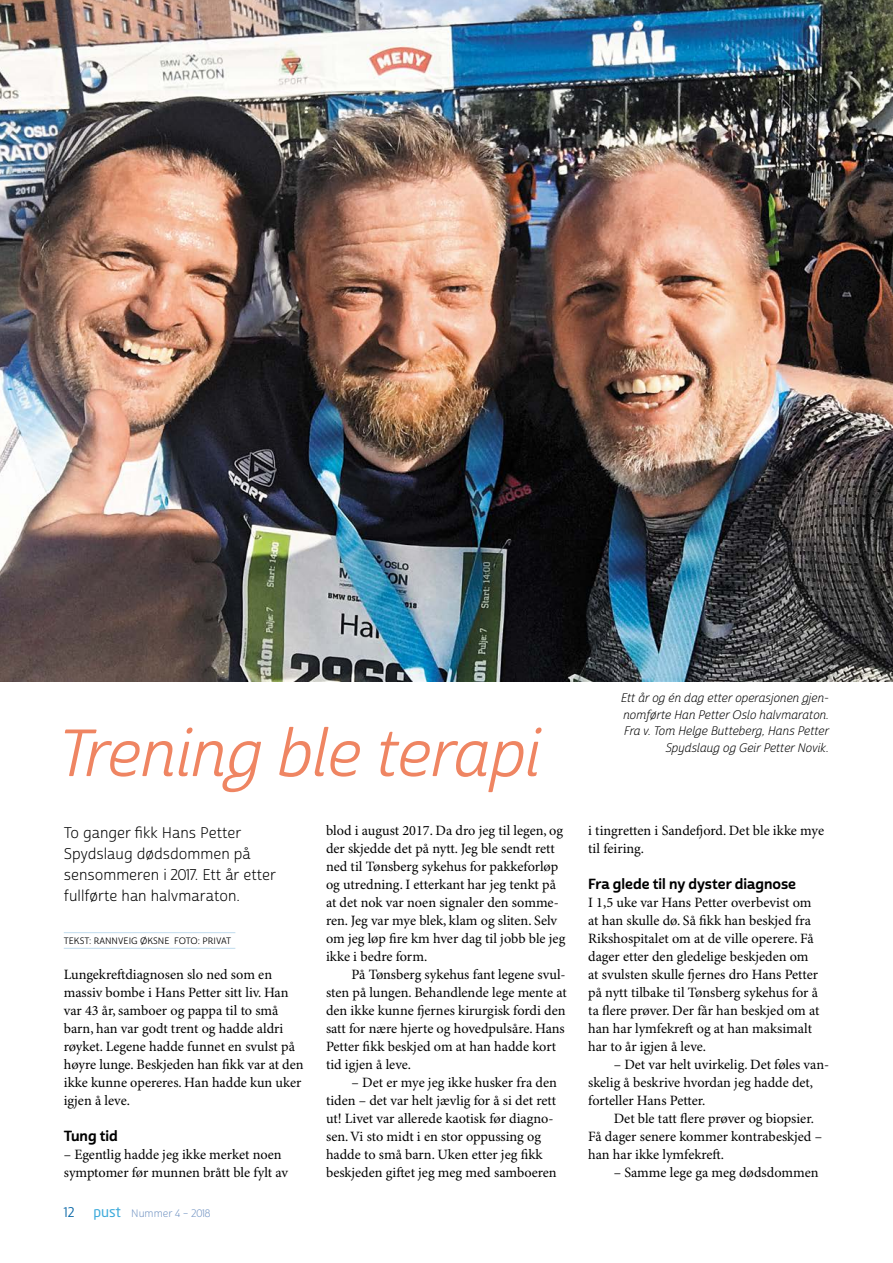
<style>
.page{position:relative;width:893px;height:1263px;background:#fff}
.page>*{position:absolute;margin:0;border:0;box-sizing:border-box;transform-origin:0 0}
.t1{font:64.5px "Cabrito Sans Nor Reg It";letter-spacing:-.01em;color:#ef8562}
.t2{font:15px/21px "Cabrito Sans Nor Boo";color:#000}
.t3{font:14.25px/18px "Minion Pro";color:#000}
.t4{font:14.25px "Cabrito Sans Nor Bol";color:#000}
.t5{font:13.5px "Cabrito Sans Nor Reg";color:#0062a3}
.t6{font:12px/16.5px "Cabrito Sans Nor Boo It";letter-spacing:-.005em;color:#000;text-align:right}
.t7{font:10.5px "Cabrito Sans Nor Boo";color:#7294c3}
.t8{font:9px "Cabrito Sans Nor Reg";color:#000}
.s1{font-family:"Neo Sans W1 G";font-size:14.25px;color:#3eabdb}
</style>
<div class="page">
<hr style="left:64px;top:932px;width:171px;height:1px;background:#bfdbed">
<hr style="left:64px;top:948px;width:171px;height:1px;background:#bfdbed">
<img style="left:0;top:0;width:893px;height:681px">
<h1 class="t1" style="left:56px;top:715px;width:485px">Trening ble terapi</h1>
<p class="t2" style="left:64px;top:822px;width:214px">To ganger fikk Hans Petter<br>Spydslaug dødsdommen på sensommeren i 2017. Ett år etter fullførte han halvmaraton.</p>
<p class="t8" style="left:64px;top:935px;width:169px">TEKST: RANNVEIG ØKSNE FOTO: PRIVAT</p>
<p class="t3" style="left:64px;top:966px;width:241px">Lungekreftdiagnosen slo ned som en massiv bombe i Hans Petter sitt liv. Han var 43 år, samboer og pappa til to små barn, han var godt trent og hadde aldri røyket. Legene hadde funnet en svulst på høyre lunge. Beskjeden han fikk var at den ikke kunne opereres. Han hadde kun uker igjen å leve.</p>
<p class="t4" style="left:64px;top:1127px;width:56px">Tung tid</p>
<p class="t3" style="left:64px;top:1146px;width:226px">– Egentlig hadde jeg ikke merket noen symptomer før munnen brått ble fylt av</p>
<p class="t5" style="left:64px;top:1204px;width:12px">12</p>
<p class="t7" style="left:94px;top:1206px;width:118px"><span class="s1">pust</span> Nummer 4 – 2018</p>
<p class="t3" style="left:326px;top:822px;width:241px">blod i august 2017. Da dro jeg til legen, og der skjedde det på nytt. Jeg ble sendt rett ned til Tønsberg sykehus for pakkeforløp og utredning. I etterkant har jeg tenkt på at det nok var noen signaler den somme&shy;ren. Jeg var mye blek, klam og sliten. Selv om jeg løp fire km hver dag til jobb ble jeg ikke i bedre form.</p>
<p class="t3" style="left:326px;top:966px;width:242px;text-indent:26px">På Tønsberg sykehus fant legene svul&shy;sten på lungen. Behandlende lege mente at den ikke kunne fjernes kirurgisk fordi den satt for nære hjerte og hovedpulsåre. Hans Petter fikk beskjed om at han hadde kort tid igjen å leve.</p>
<p class="t3" style="left:326px;top:1074px;width:232px;text-indent:26px">– Det er mye jeg ikke husker fra den tiden – det var helt jævlig for å si det rett ut! Livet var allerede kaotisk før diagno&shy;sen. Vi sto midt i en stor oppussing og hadde to små barn. Uken etter jeg fikk beskjeden giftet jeg meg med samboeren</p>
<p class="t6" style="left:621px;top:690px;width:210px">Ett år og én dag etter operasjonen gjen&shy;nomførte Han Petter Oslo halvmaraton.<br>Fra v. Tom Helge Butteberg, Hans Petter Spydslaug og Geir Petter Novik.</p>
<p class="t3" style="left:588px;top:822px;width:237px">i tingretten i Sandefjord. Det ble ikke mye til feiring.</p>
<p class="t4" style="left:588px;top:875px;width:209px">Fra glede til ny dyster diagnose</p>
<p class="t3" style="left:588px;top:894px;width:233px">I 1,5 uke var Hans Petter overbevist om at han skulle dø. Så fikk han beskjed fra Rikshospitalet om at de ville operere. Få dager etter den gledelige beskjeden om at svulsten skulle fjernes dro Hans Petter på nytt tilbake til Tønsberg sykehus for å ta flere prøver. Der får han beskjed om at han har lymfekreft og at han maksimalt har to år igjen å leve.</p>
<p class="t3" style="left:588px;top:1056px;width:242px;text-indent:26px">– Det var helt uvirkelig. Det føles van&shy;skelig å beskrive hvordan jeg hadde det, forteller Hans Petter.</p>
<p class="t3" style="left:588px;top:1110px;width:235px;text-indent:26px">Det ble tatt flere prøver og biopsier.<br>Få dager senere kommer kontrabeskjed – han har ikke lymfekreft.</p>
<p class="t3" style="left:614px;top:1164px;width:206px">– Samme lege ga meg dødsdommen</p>
</div>
